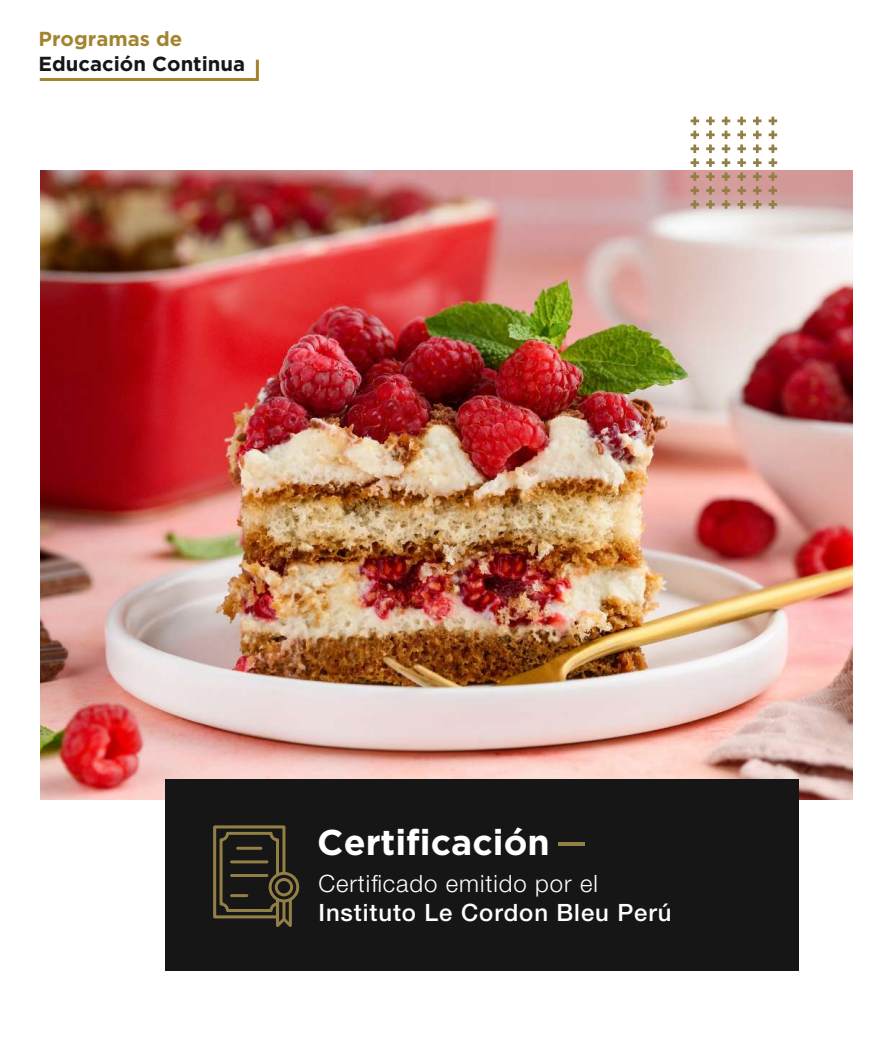
<style>
.page{position:relative;width:892px;height:1063px;background:#fff}
.page>*{position:absolute;margin:0;border:0;box-sizing:border-box;transform-origin:0 0}
.t1{font:700 35.85px "Gotham";color:#fff}
.t2{font:500 23.85px "Helvetica Neue LT Std";letter-spacing:.04em;color:#fff}
.t3{font:300 23.85px "Helvetica Neue LT Std";letter-spacing:.04em;color:#fff}
.t4{font:700 20.25px "Gotham";color:#151619}
.t5{font:700 20.25px "Gotham";color:#a3842e}
</style>
<div class="page">
<img style="left:41px;top:170px;width:811px;height:629px">
<div style="left:166px;top:779px;width:633px;height:191px;background:#161616"></div>
<svg style="left:39px;top:59px;width:220px;height:22px"></svg>
<hr style="left:558px;top:842px;width:27px;height:4px;background:#927f45">
<svg style="left:213px;top:825px;width:87px;height:102px"></svg>
<svg style="left:769px;top:117px;width:8px;height:8px"></svg>
<svg style="left:769px;top:131px;width:8px;height:8px"></svg>
<svg style="left:769px;top:145px;width:8px;height:64px"></svg>
<svg style="left:753px;top:117px;width:8px;height:8px"></svg>
<svg style="left:753px;top:131px;width:8px;height:8px"></svg>
<svg style="left:753px;top:145px;width:8px;height:64px"></svg>
<svg style="left:737px;top:117px;width:9px;height:8px"></svg>
<svg style="left:737px;top:131px;width:9px;height:8px"></svg>
<svg style="left:737px;top:145px;width:9px;height:64px"></svg>
<svg style="left:722px;top:117px;width:8px;height:8px"></svg>
<svg style="left:722px;top:131px;width:8px;height:8px"></svg>
<svg style="left:722px;top:145px;width:8px;height:64px"></svg>
<svg style="left:706px;top:117px;width:9px;height:8px"></svg>
<svg style="left:706px;top:131px;width:9px;height:8px"></svg>
<svg style="left:706px;top:145px;width:9px;height:64px"></svg>
<svg style="left:690px;top:117px;width:9px;height:8px"></svg>
<svg style="left:690px;top:131px;width:9px;height:8px"></svg>
<svg style="left:690px;top:145px;width:9px;height:64px"></svg>
<p class="t5" style="left:39px;top:27px;width:145px">Programas de</p>
<p class="t4" style="left:39px;top:52px;width:208px">Educación Continua</p>
<h1 class="t1" style="left:317px;top:822px;width:234px">Certificación</h1>
<p class="t3" style="left:318px;top:869px;width:281px">Certificado emitido por el</p>
<p class="t2" style="left:318px;top:898px;width:355px">Instituto Le Cordon Bleu Perú</p>
</div>
